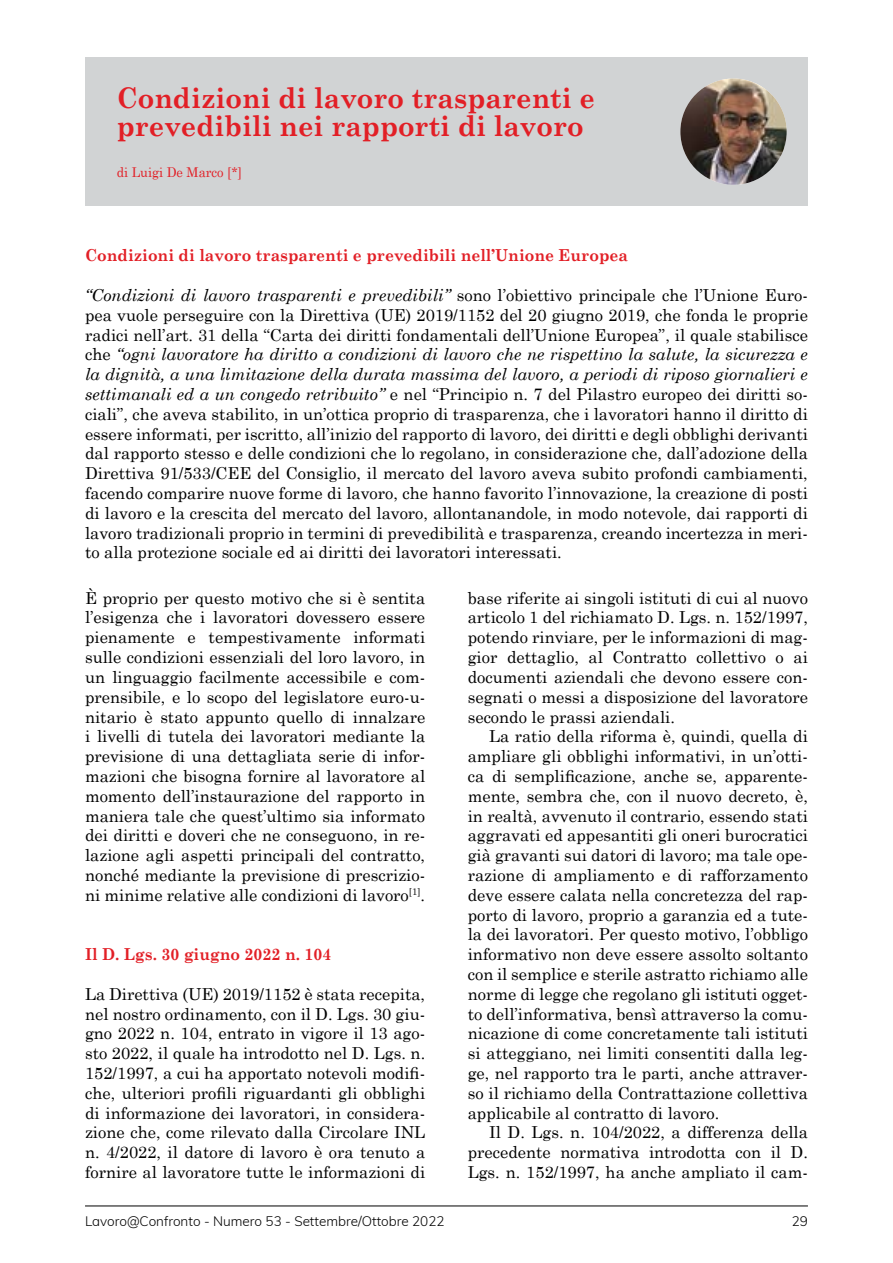
<style>
.page{position:relative;width:893px;height:1263px;background:#fff}
.page>*{position:absolute;margin:0;border:0;box-sizing:border-box;transform-origin:0 0}
.t1{font:700 28.5px/28.5px "Century Schoolbook";color:#e21f26;scale:.95 1}
.t2{font:16.5px/19.8px "Century Schoolbook";color:#000;text-align:justify}
.t3{font:700 16.5px "Century Schoolbook";color:#e21f26;scale:.95 1}
.t4{font:300 13.5px "Muli";color:#000}
.t5{font:13.5px "Century Schoolbook";color:#e21f26;scale:.95 1}
.s1{font-style:italic}
</style>
<div class="page">
<hr style="left:85px;top:1205px;width:723px;height:1px;background:#000">
<div style="left:85px;top:57px;width:723px;height:149px;background:#d1d3d4"></div>
<img style="left:680px;top:79px;width:107px;height:106px;border-radius:52px">
<h1 class="t1" style="left:117px;top:82px;width:505px">Condizioni di lavoro trasparenti e prevedibili nei rapporti di lavoro</h1>
<p class="t5" style="left:117px;top:164px;width:134px">di Luigi De Marco [*]</p>
<p class="t3" style="left:85px;top:245px;width:573px">Condizioni di lavoro trasparenti e prevedibili nell’Unione Europea</p>
<p class="t2" style="left:85px;top:285px;width:724px"><span class="s1">“Condizioni di lavoro trasparenti e prevedibili”</span> sono l’obiettivo principale che l’Unione Euro&shy;pea vuole perseguire con la Direttiva (UE) 2019/1152 del 20 giugno 2019, che fonda le proprie radici nell’art. 31 della “Carta dei diritti fondamentali dell’Unione Europea”, il quale stabilisce che <span class="s1">“ogni lavoratore ha diritto a condizioni di lavoro che ne rispettino la salute, la sicurezza e la dignità, a una limitazione della durata massima del lavoro, a periodi di riposo giornalieri e settimanali ed a un congedo retribuito”</span> e nel “Principio n. 7 del Pilastro europeo dei diritti so&shy;ciali”, che aveva stabilito, in un’ottica proprio di trasparenza, che i lavoratori hanno il diritto di essere informati, per iscritto, all’inizio del rapporto di lavoro, dei diritti e degli obblighi derivanti dal rapporto stesso e delle condizioni che lo regolano, in considerazione che, dall’adozione della Direttiva 91/533/CEE del Consiglio, il mercato del lavoro aveva subito profondi cambiamenti, facendo comparire nuove forme di lavoro, che hanno favorito l’innovazione, la creazione di posti di lavoro e la crescita del mercato del lavoro, allontanandole, in modo notevole, dai rapporti di lavoro tradizionali proprio in termini di prevedibilità e trasparenza, creando incertezza in meri&shy;to alla protezione sociale ed ai diritti dei lavoratori interessati.</p>
<p class="t2" style="left:85px;top:587px;width:342px">È proprio per questo motivo che si è sentita l’esigenza che i lavoratori dovessero essere pienamente e tempestivamente informati sulle condizioni essenziali del loro lavoro, in un linguaggio facilmente accessibile e com&shy;prensibile, e lo scopo del legislatore euro-u&shy;nitario è stato appunto quello di innalzare i livelli di tutela dei lavoratori mediante la previsione di una dettagliata serie di infor&shy;mazioni che bisogna fornire al lavoratore al momento dell’instaurazione del rapporto in maniera tale che quest’ultimo sia informato dei diritti e doveri che ne conseguono, in re&shy;lazione agli aspetti principali del contratto, nonché mediante la previsione di prescrizio&shy;ni minime relative alle condizioni di lavoro<sup>[1]</sup>.</p>
<p class="t3" style="left:85px;top:944px;width:261px">Il D. Lgs. 30 giugno 2022 n. 104</p>
<p class="t2" style="left:85px;top:983px;width:342px">La Direttiva (UE) 2019/1152 è stata recepita, nel nostro ordinamento, con il D. Lgs. 30 giu&shy;gno 2022 n. 104, entrato in vigore il 13 ago&shy;sto 2022, il quale ha introdotto nel D. Lgs. n.<br>152/1997, a cui ha apportato notevoli modifi&shy;che, ulteriori profili riguardanti gli obblighi di informazione dei lavoratori, in considera&shy;zione che, come rilevato dalla Circolare INL n. 4/2022, il datore di lavoro è ora tenuto a fornire al lavoratore tutte le informazioni di</p>
<p class="t2" style="left:468px;top:587px;width:342px">base riferite ai singoli istituti di cui al nuovo articolo 1 del richiamato D. Lgs. n. 152/1997, potendo rinviare, per le informazioni di mag&shy;gior dettaglio, al Contratto collettivo o ai documenti aziendali che devono essere con&shy;segnati o messi a disposizione del lavoratore secondo le prassi aziendali.</p>
<p class="t2" style="left:468px;top:726px;width:342px;text-indent:21px">La ratio della riforma è, quindi, quella di ampliare gli obblighi informativi, in un’otti&shy;ca di semplificazione, anche se, apparente&shy;mente, sembra che, con il nuovo decreto, è, in realtà, avvenuto il contrario, essendo stati aggravati ed appesantiti gli oneri burocratici già gravanti sui datori di lavoro; ma tale ope&shy;razione di ampliamento e di rafforzamento deve essere calata nella concretezza del rap&shy;porto di lavoro, proprio a garanzia ed a tute&shy;la dei lavoratori. Per questo motivo, l’obbligo informativo non deve essere assolto soltanto con il semplice e sterile astratto richiamo alle norme di legge che regolano gli istituti ogget&shy;to dell’informativa, bensì attraverso la comu&shy;nicazione di come concretamente tali istituti si atteggiano, nei limiti consentiti dalla leg&shy;ge, nel rapporto tra le parti, anche attraver&shy;so il richiamo della Contrattazione collettiva applicabile al contratto di lavoro.</p>
<p class="t2" style="left:468px;top:1122px;width:342px;text-indent:21px">Il D. Lgs. n. 104/2022, a differenza della precedente normativa introdotta con il D.<br>Lgs. n. 152/1997, ha anche ampliato il cam-</p>
<p class="t4" style="left:85px;top:1212px;width:361px">Lavoro@Confronto - Numero 53 - Settembre/Ottobre 2022</p>
<p class="t4" style="left:792px;top:1212px;width:18px">29</p>
</div>
